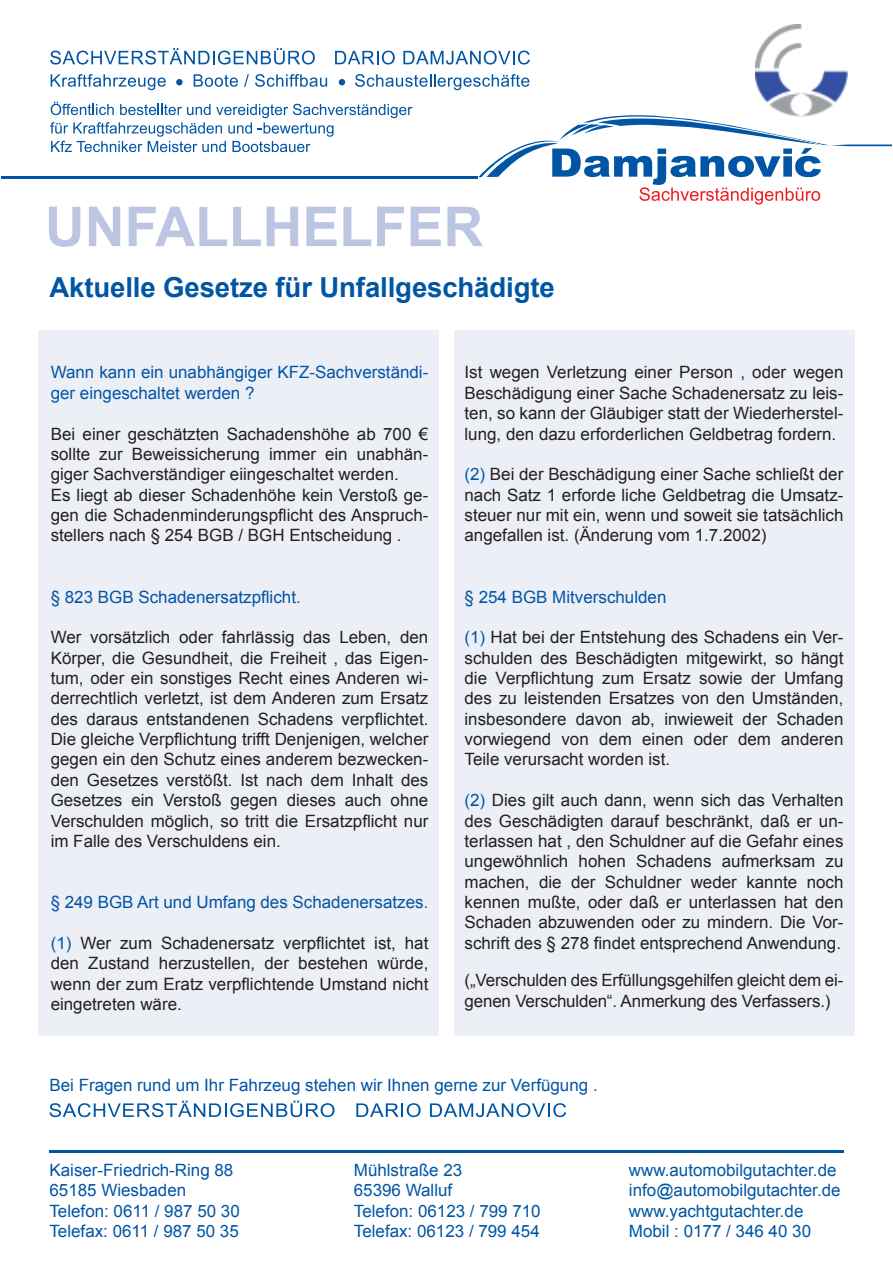
<style>
.page{position:relative;width:893px;height:1263px;background:#fff}
.page>*{position:absolute;margin:0;border:0;box-sizing:border-box;transform-origin:0 0}
.t1{font:700 55.2px "Arial";color:#bcc5e2}
.t2{font:700 27.6px "Arial";letter-spacing:-.005em;color:#0155a5}
.t3{font:16.95px/20.4px "Arial";color:#231f20;text-align:justify}
.t4{font:16.95px/20.4px "Arial";color:#0155a5}
.s1{color:#0155a5}
</style>
<div class="page">
<div style="left:38px;top:330px;width:401px;height:706px;background:#edeff7"></div>
<div style="left:453px;top:330px;width:401px;height:706px;background:#edeff7"></div>
<hr style="left:1px;top:176px;width:476px;height:3px;background:#0155a5">
<svg style="left:478px;top:115px;width:413px;height:89px"></svg>
<div style="left:176px;top:79px;width:7px;height:6px;background:#0155a5;border-radius:50%"></div>
<svg style="left:339px;top:79px;width:6px;height:6px"></svg>
<svg style="left:50px;top:48px;width:265px;height:17px"></svg>
<svg style="left:335px;top:51px;width:60px;height:14px"></svg>
<svg style="left:403px;top:51px;width:127px;height:14px"></svg>
<svg style="left:51px;top:74px;width:115px;height:16px"></svg>
<svg style="left:194px;top:74px;width:44px;height:13px"></svg>
<svg style="left:244px;top:74px;width:5px;height:13px"></svg>
<svg style="left:255px;top:74px;width:72px;height:13px"></svg>
<svg style="left:355px;top:74px;width:174px;height:16px"></svg>
<svg style="left:50px;top:102px;width:362px;height:50px"></svg>
<svg style="left:49px;top:1101px;width:285px;height:16px"></svg>
<svg style="left:356px;top:1103px;width:65px;height:14px"></svg>
<svg style="left:430px;top:1103px;width:136px;height:14px"></svg>
<hr style="left:49px;top:1151px;width:794px;height:2px;background:#0155a5">
<img style="left:755px;top:24px;width:92px;height:92px">
<h1 class="t1" style="left:45px;top:196px;width:440px">UNFALLHELFER</h1>
<h2 class="t2" style="left:49px;top:272px;width:507px">Aktuelle Gesetze für Unfallgeschädigte</h2>
<p class="t4" style="left:51px;top:362px;width:379px">Wann kann ein unabhängiger KFZ-Sachverständi&shy;ger eingeschaltet werden ?</p>
<p class="t3" style="left:51px;top:423px;width:379px;text-align:left">Bei einer geschätzten Sachadenshöhe ab 700 € sollte zur Beweissicherung immer ein unabhän&shy;giger Sachverständiger eiingeschaltet werden.<br>Es liegt ab dieser Schadenhöhe kein Verstoß ge&shy;gen die Schadenminderungspflicht des Anspruch&shy;stellers nach § 254 BGB / BGH Entscheidung .</p>
<p class="t4" style="left:51px;top:586px;width:252px">§ 823 BGB Schadenersatzpflicht.</p>
<p class="t3" style="left:51px;top:627px;width:379px">Wer vorsätzlich oder fahrlässig das Leben, den Körper, die Gesundheit, die Freiheit , das Eigen&shy;tum, oder ein sonstiges Recht eines Anderen wi&shy;derrechtlich verletzt, ist dem Anderen zum Ersatz des daraus entstandenen Schadens verpflichtet.<br>Die gleiche Verpflichtung trifft Denjenigen, welcher gegen ein den Schutz eines anderem bezwecken&shy;den Gesetzes verstößt. Ist nach dem Inhalt des Gesetzes ein Verstoß gegen dieses auch ohne Verschulden möglich, so tritt die Ersatzpflicht nur im Falle des Verschuldens ein.</p>
<p class="t4" style="left:51px;top:892px;width:379px">§ 249 BGB Art und Umfang des Schadenersatzes.</p>
<p class="t3" style="left:51px;top:933px;width:379px"><span class="s1">(1)</span> Wer zum Schadenersatz verpflichtet ist, hat den Zustand herzustellen, der bestehen würde, wenn der zum Eratz verpflichtende Umstand nicht eingetreten wäre.</p>
<p class="t3" style="left:464px;top:362px;width:380px">Ist wegen Verletzung einer Person , oder wegen Beschädigung einer Sache Schadenersatz zu leis&shy;ten, so kann der Gläubiger statt der Wiederherstel&shy;lung, den dazu erforderlichen Geldbetrag fordern.</p>
<p class="t3" style="left:464px;top:464px;width:380px"><span class="s1">(2)</span> Bei der Beschädigung einer Sache schließt der nach Satz 1 erforde liche Geldbetrag die Umsatz&shy;steuer nur mit ein, wenn und soweit sie tatsächlich angefallen ist. (Änderung vom 1.7.2002)</p>
<p class="t4" style="left:464px;top:586px;width:203px">§ 254 BGB Mitverschulden</p>
<p class="t3" style="left:464px;top:627px;width:380px"><span class="s1">(1)</span> Hat bei der Entstehung des Schadens ein Ver&shy;schulden des Beschädigten mitgewirkt, so hängt die Verpflichtung zum Ersatz sowie der Umfang des zu leistenden Ersatzes von den Umständen, insbesondere davon ab, inwieweit der Schaden vorwiegend von dem einen oder dem anderen Teile verursacht worden ist.</p>
<p class="t3" style="left:464px;top:790px;width:380px"><span class="s1">(2)</span> Dies gilt auch dann, wenn sich das Verhalten des Geschädigten darauf beschränkt, daß er un&shy;terlassen hat , den Schuldner auf die Gefahr eines ungewöhnlich hohen Schadens aufmerksam zu machen, die der Schuldner weder kannte noch kennen mußte, oder daß er unterlassen hat den Schaden abzuwenden oder zu mindern. Die Vor&shy;schrift des § 278 findet entsprechend Anwendung.</p>
<p class="t3" style="left:464px;top:970px;width:380px">(„Verschulden des Erfüllungsgehilfen gleicht dem ei&shy;genen Verschulden“. Anmerkung des Verfassers.)</p>
<p class="t4" style="left:49px;top:1075px;width:550px">Bei Fragen rund um Ihr Fahrzeug stehen wir Ihnen gerne zur Verfügung .</p>
<p class="t4" style="left:49px;top:1160px;width:192px">Kaiser-Friedrich-Ring 88<br>65185 Wiesbaden<br>Telefon: 0611 / 987 50 30<br>Telefax: 0611 / 987 50 35</p>
<p class="t4" style="left:354px;top:1160px;width:188px">Mühlstraße 23<br>65396 Walluf<br>Telefon: 06123 / 799 710<br>Telefax: 06123 / 799 454</p>
<p class="t4" style="left:629px;top:1160px;width:213px">www.automobilgutachter.de info@automobilgutachter.de www.yachtgutachter.de<br>Mobil : 0177 / 346 40 30</p>
</div>
